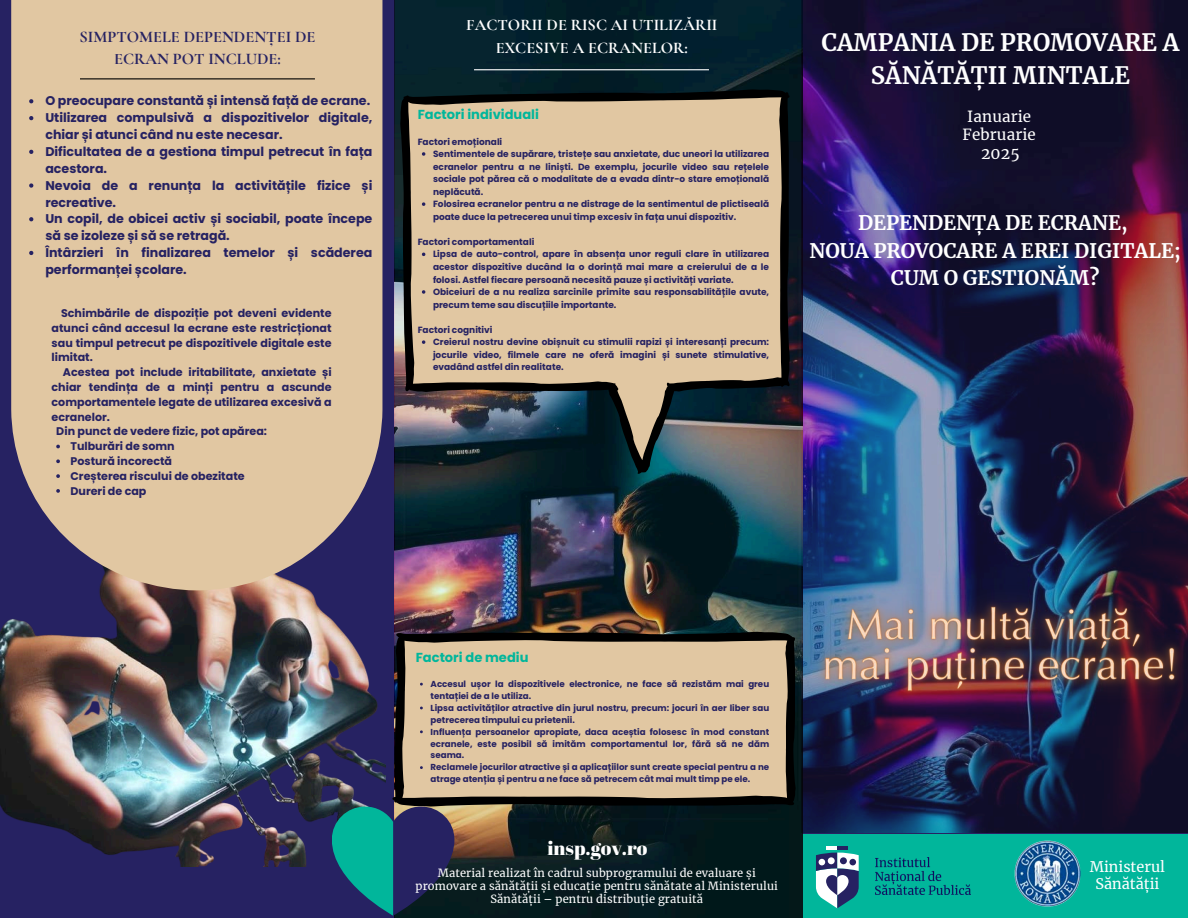
<style>
.page{position:relative;width:1188px;height:918px;background:#262262}
.page>*{position:absolute;margin:0;border:0;box-sizing:border-box;transform-origin:0 0}
.t1{font:700 23.7px/32.7px "Merriweather";color:#fff;text-align:center}
.t2{font:700 19.8px/27.6px "Merriweather";color:#fff;text-align:center}
.t3{font:19.5px "Abril Fatface";color:#fff}
.t4{font:700 16.2px/22.5px "Cormorant Garamond";color:#fff;text-align:center}
.t5{font:700 16.2px/22.5px "Cormorant Garamond";color:#262262;text-align:center}
.t6{font:15.6px "Merriweather";color:#fff}
.t7{font:15.15px/18.1px "Merriweather";letter-spacing:.01em;color:#fff;text-align:center}
.t8{font:14.4px "Merriweather";color:#fff}
.t9{font:700 13.05px "Poppins";color:#01b69b}
.t10{font:700 12.6px/16.8px "Poppins";color:#262262}
.t11{font:11.25px/13px "Merriweather";letter-spacing:.01em;color:#fff;text-align:center}
.t12{font:700 11.1px/14.9px "Poppins";color:#262262;text-align:justify}
.t13{font:700 9px/12.6px "Poppins";color:#262262;text-align:justify}
.t14{font:700 8.7px/11.9px "Poppins";color:#262262}
</style>
<div class="page">
<div style="left:801px;top:835px;width:387px;height:83px;background:#01b69b"></div>
<svg style="left:816px;top:853px;width:43px;height:55px"></svg>
<hr style="left:827px;top:846px;width:10px;height:4px;background:#fff">
<hr style="left:837px;top:846px;width:11px;height:4px;background:#262262">
<img style="left:875px;top:857px;width:96px;height:37px">
<img style="left:1015px;top:841px;width:66px;height:65px">
<img style="left:802px;top:0;width:386px;height:832px">
<img style="left:395px;top:0;width:407px;height:918px">
<svg style="left:392px;top:632px;width:404px;height:174px;fill:#e1c7a2"></svg>
<svg style="left:400px;top:89px;width:389px;height:385px;fill:#e1c7a2"></svg>
<hr style="left:474px;top:69px;width:235px;height:1px;background:#fff">
<img style="left:0;top:590px;width:386px;height:277px">
<svg style="left:332px;top:807px;width:122px;height:109px"></svg>
<div style="left:11px;top:0;width:371px;height:590px;background:#e1c7a2"></div>
<hr style="left:80px;top:78px;width:235px;height:1px;background:#000">
<img style="left:771px;top:556px;width:417px;height:185px">
<svg style="left:422px;top:152px;width:3px;height:4px"></svg>
<svg style="left:422px;top:202px;width:3px;height:4px"></svg>
<svg style="left:422px;top:290px;width:3px;height:4px"></svg>
<svg style="left:422px;top:340px;width:3px;height:4px"></svg>
<svg style="left:29px;top:99px;width:4px;height:4px"></svg>
<svg style="left:29px;top:116px;width:4px;height:4px"></svg>
<svg style="left:29px;top:150px;width:4px;height:4px"></svg>
<svg style="left:29px;top:183px;width:4px;height:5px"></svg>
<svg style="left:29px;top:217px;width:4px;height:4px"></svg>
<svg style="left:29px;top:251px;width:4px;height:4px"></svg>
<svg style="left:56px;top:445px;width:4px;height:3px"></svg>
<svg style="left:56px;top:459px;width:4px;height:4px"></svg>
<svg style="left:56px;top:474px;width:4px;height:4px"></svg>
<svg style="left:56px;top:489px;width:4px;height:4px"></svg>
<p class="t5" style="left:80px;top:25px;width:237px">SIMPTOMELE DEPENDENȚEI DE<br>ECRAN POT INCLUDE:</p>
<p class="t10" style="left:45px;top:93px;width:326px">O preocupare constantă și intensă față de ecrane.</p>
<p class="t10" style="left:45px;top:110px;width:329px">Utilizarea compulsivă a dispozitivelor digitale, chiar și atunci când nu este necesar.</p>
<p class="t10" style="left:45px;top:143px;width:329px">Dificultatea de a gestiona timpul petrecut în fața acestora.</p>
<p class="t10" style="left:45px;top:177px;width:329px">Nevoia de a renunța la activitățile fizice și recreative.</p>
<p class="t10" style="left:45px;top:211px;width:329px">Un copil, de obicei activ și sociabil, poate începe să se izoleze și să se retragă.</p>
<h4 class="t10" style="left:45px;top:244px;width:329px">Întârzieri în finalizarea temelor și scăderea performanței școlare.</h4>
<p class="t12" style="left:52px;top:306px;width:282px;text-indent:9px">Schimbările de dispoziție pot deveni evidente atunci când accesul la ecrane este restricționat sau timpul petrecut pe dispozitivele digitale este limitat.</p>
<p class="t12" style="left:52px;top:365px;width:282px;text-indent:11px">Acestea pot include iritabilitate, anxietate și chiar tendința de a minți pentru a ascunde comportamentele legate de utilizarea excesivă a ecranelor.</p>
<h2 class="t12" style="left:56px;top:424px;width:212px">Din punct de vedere fizic, pot apărea:</h2>
<h6 class="t12" style="left:70px;top:439px;width:106px">Tulburări de somn</h6>
<h6 class="t12" style="left:70px;top:454px;width:103px">Postură incorectă</h6>
<h3 class="t12" style="left:70px;top:469px;width:176px">Creșterea riscului de obezitate</h3>
<p class="t12" style="left:70px;top:483px;width:78px">Dureri de cap</p>
<p class="t4" style="left:466px;top:14px;width:253px">FACTORII DE RISC AI UTILIZĂRII<br>EXCESIVE A ECRANELOR:</p>
<p class="t9" style="left:418px;top:106px;width:123px">Factori individuali</p>
<p class="t13" style="left:418px;top:135px;width:86px">Factori emoționali</p>
<p class="t13" style="left:433px;top:148px;width:338px">Sentimentele de supărare, tristețe sau anxietate, duc uneori la utilizarea ecranelor pentru a ne liniști. De exemplu, jocurile video sau rețelele sociale pot părea că o modalitate de a evada dintr-o stare emoțională neplăcută.</p>
<p class="t13" style="left:433px;top:198px;width:338px">Folosirea ecranelor pentru a ne distrage de la sentimentul de plictiseală poate duce la petrecerea unui timp excesiv în fața unui dispozitiv.</p>
<p class="t13" style="left:418px;top:235px;width:118px">Factori comportamentali</p>
<p class="t13" style="left:433px;top:248px;width:338px">Lipsa de auto-control, apare în absența unor reguli clare în utilizarea acestor dispozitive ducând la o dorință mai mare a creierului de a le folosi. Astfel fiecare persoană necesită pauze și activități variate.</p>
<p class="t13" style="left:433px;top:286px;width:338px">Obiceiuri de a nu realiza sarcinile primite sau responsabilitățile avute, precum teme sau discuțiile importante.</p>
<p class="t13" style="left:418px;top:323px;width:76px">Factori cognitivi</p>
<h5 class="t13" style="left:433px;top:336px;width:338px">Creierul nostru devine obișnuit cu stimulii rapizi și interesanți precum: jocurile video, filmele care ne oferă imagini și sunete stimulative, evadând astfel din realitate.</h5>
<p class="t1" style="left:821px;top:26px;width:359px">CAMPANIA DE PROMOVARE A<br>SĂNĂTĂȚII MINTALE</p>
<p class="t7" style="left:963px;top:107px;width:75px">Ianuarie<br>Februarie</p>
<p class="t6" style="left:981px;top:144px;width:40px">2025</p>
<p class="t2" style="left:810px;top:209px;width:373px">DEPENDENȚA DE ECRANE,<br>NOUA PROVOCARE A EREI DIGITALE;<br>CUM O GESTIONĂM?</p>
<p class="t9" style="left:416px;top:649px;width:114px">Factori de mediu</p>
<p class="t14" style="left:431px;top:678px;width:340px">Accesul ușor la dispozitivele electronice, ne face să rezistăm mai greu tentației de a le utiliza.</p>
<p class="t14" style="left:431px;top:702px;width:340px">Lipsa activităților atractive din jurul nostru, precum: jocuri în aer liber sau petrecerea timpului cu prietenii.</p>
<p class="t14" style="left:431px;top:726px;width:340px;text-align:justify">Influența persoanelor apropiate, daca aceștia folosesc în mod constant ecranele, este posibil să imităm comportamentul lor, fără să ne dăm seama.</p>
<p class="t14" style="left:431px;top:761px;width:340px">Reclamele jocurilor atractive și a aplicațiilor sunt create special pentru a ne atrage atenția și pentru a ne face să petrecem cât mai mult timp pe ele.</p>
<h5 class="t3" style="left:547px;top:835px;width:101px">insp.gov.ro</h5>
<p class="t11" style="left:416px;top:866px;width:364px">Material realizat în cadrul subprogramului de evaluare și promovare a sănătății și educație pentru sănătate al Ministerului<br>Sănătății – pentru distribuție gratuită</p>
<p class="t8" style="left:1090px;top:857px;width:77px">Ministerul</p>
<p class="t8" style="left:1095px;top:875px;width:65px">Sănătății</p>
</div>
